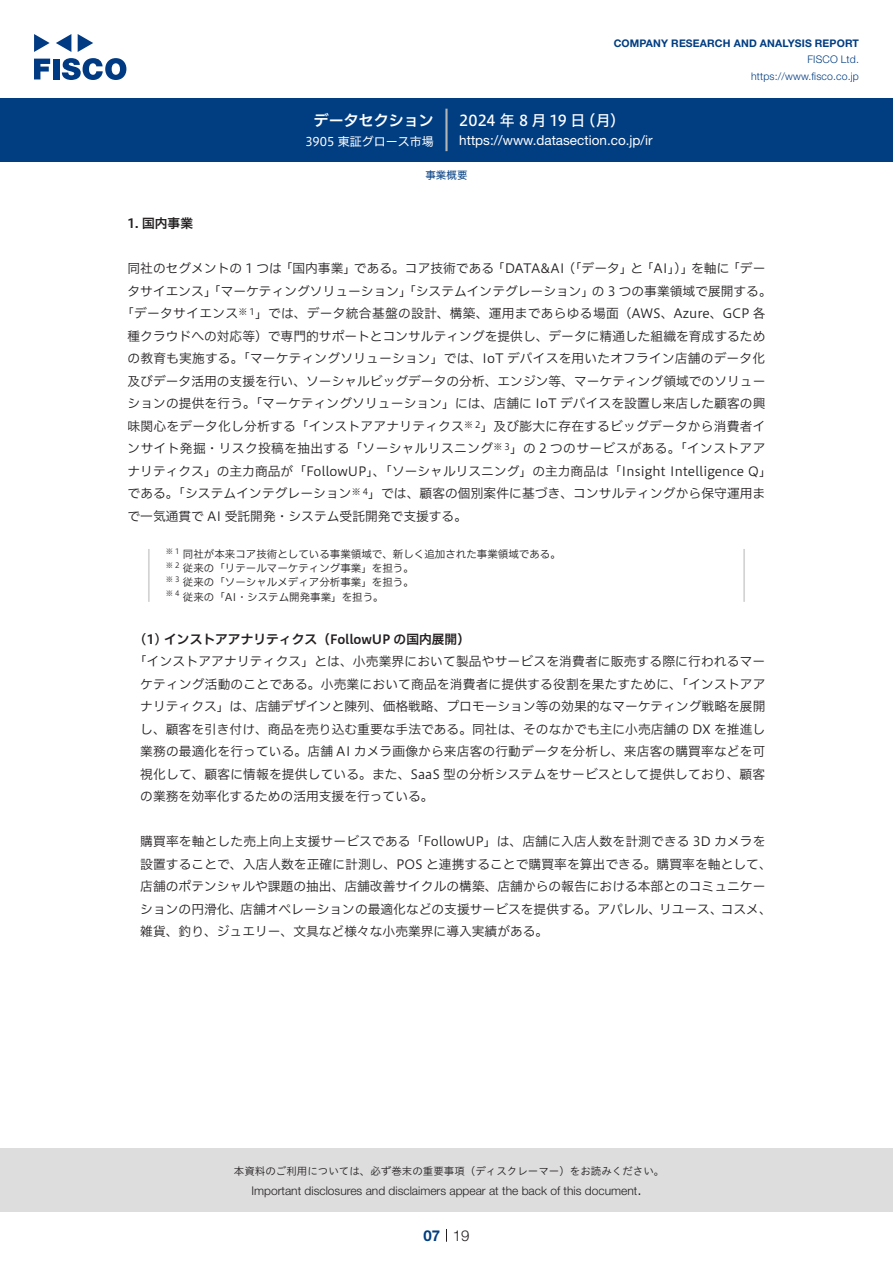
<style>
.page{position:relative;width:893px;height:1263px;background:#fff}
.page>*{position:absolute;margin:0;border:0;box-sizing:border-box;transform-origin:0 0}
.t1{font:15px "Hiragino UD Sans F Std N W5";color:#fff}
.t2{font:15px "Hiragino UD Sans F Std N W6";color:#fff}
.t3{font:300 15px "Helvetica Neue LT Std";color:#231f20}
.t4{font:700 15px "Helvetica Neue LT Std";color:#003d81}
.t5{font:13.5px "Helvetica Neue LT Std";color:#fff}
.本文3mm{font:12.75px/22.5px "Hiragino UD Sans F Std N W3";color:#231f20;text-align:justify}
.本文{font:12.75px/22.5px "Hiragino UD Sans F Std N W3";color:#231f20}
.本文-2{font:12.75px "Hiragino UD Sans F Std N W3";letter-spacing:.025em;color:#231f20}
.小タイトル3mm{font:12.75px "Hiragino UD Sans F Std N W6";color:#231f20}
.本文-3{font:12.75px "Hiragino UD Sans F Std N W3";letter-spacing:.02em;color:#231f20}
.小タイトル{font:12.75px "Hiragino UD Sans F Std N W6";color:#231f20}
.t6{font:300 12px "Helvetica Neue LT Std";color:#231f20}
.t7{font:12px "Hiragino UD Sans F Std N W4";color:#fff}
.t8{font:10.5px "Hiragino UD Sans F Std N W3";color:#231f20}
.t9{font:10.5px "Hiragino UD Sans Std W3";color:#231f20}
.t10{font:700 10.5px "Helvetica Neue LT Std";letter-spacing:.015em;color:#003d81}
.t11{font:300 10.5px/16.5px "Helvetica Neue LT Std";letter-spacing:.015em;color:#003d81;text-align:right}
.ヘッダー{font:10.5px "Hiragino UD Sans F Std N W4";color:#003d81}
.本文-4{font:8.85px "Hiragino UD Sans F Std N W3";color:#231f20}
.t12{font:7.35px "Hiragino UD Sans F Std N W3";color:#231f20}
</style>
<div class="page">
<div style="left:0;top:1148px;width:893px;height:64px;background:#ddd"></div>
<svg style="left:34px;top:59px;width:16px;height:20px"></svg>
<div style="left:53px;top:59px;width:6px;height:20px;background:#003a83"></div>
<svg style="left:62px;top:58px;width:64px;height:22px"></svg>
<svg style="left:34px;top:34px;width:16px;height:18px"></svg>
<svg style="left:78px;top:34px;width:15px;height:18px"></svg>
<svg style="left:56px;top:34px;width:15px;height:18px"></svg>
<div style="left:0;top:98px;width:893px;height:64px;background:#003d81"></div>
<hr style="left:445px;top:109px;width:3px;height:42px;background:#b5b5b6">
<svg style="left:446px;top:1229px;width:1px;height:13px"></svg>
<hr style="left:148px;top:549px;width:2px;height:53px;background:#d3d3d3">
<hr style="left:743px;top:549px;width:2px;height:53px;background:#d3d3d3">
<p class="t2" style="left:314px;top:109px;width:122px">データセクション</p>
<p class="t7" style="left:305px;top:132px;width:130px">3905 東証グロース市場</p>
<p class="t10" style="left:614px;top:37px;width:247px">COMPANY RESEARCH AND ANALYSIS REPORT</p>
<p class="t11" style="left:751px;top:51px;width:109px">FISCO Ltd. https://www.fisco.co j p.</p>
<p class="t1" style="left:581px;top:109px;width:46px">（月(</p>
<p class="t1" style="left:459px;top:109px;width:128px">2024 年 8 月 19 日</p>
<p class="t5" style="left:459px;top:132px;width:195px">https://www.datasection. c o j p. i r/</p>
<p class="ヘッダー" style="left:425px;top:167px;width:43px">事業概要</p>
<p class="小タイトル" style="left:128px;top:214px;width:67px">1. 国内事業</p>
<p class="本文" style="left:128px;top:256px;width:156px">同社のセグメントの 1 つは</p>
<p class="本文" style="left:280px;top:256px;width:78px">「国内事業」</p>
<p class="本文" style="left:354px;top:256px;width:142px">である。コア技術である</p>
<p class="本文" style="left:492px;top:256px;width:74px">「DATA&amp;AI</p>
<p class="本文" style="left:562px;top:256px;width:72px">（「データ」</p>
<p class="本文" style="left:630px;top:256px;width:14px">と</p>
<p class="本文" style="left:727px;top:256px;width:40px">「デー</p>
<p class="本文" style="left:641px;top:256px;width:54px">「AI」）」</p>
<p class="本文" style="left:691px;top:256px;width:40px">を軸に</p>
<p class="本文" style="left:250px;top:279px;width:517px;text-indent:-122px">タサイエンス」「マーケティングソリューション」「システムインテグレーション」<br>」<sup>1</sup> では、データ統合基盤の設計、構築、運用まであらゆる場面（AWS、Azure、GCP 各</p>
<p class="本文" style="left:592px;top:279px;width:181px">の 3 つの事業領域で展開する。</p>
<p class="本文-3" style="left:121px;top:304px;width:118px">「データサイエンス</p>
<p class="本文" style="left:128px;top:324px;width:639px">種クラウドへの対応等）で専門的サポートとコンサルティングを提供し、データに精通した組織を育成するため</p>
<p class="本文" style="left:128px;top:346px;width:639px">の教育も実施する。「マーケティングソリューション」では、IoT デバイスを用いたオフライン店舗のデータ化</p>
<p class="本文" style="left:128px;top:369px;width:639px">及びデータ活用の支援を行い、ソーシャルビッグデータの分析、エンジン等、マーケティング領域でのソリュー</p>
<p class="本文" style="left:128px;top:391px;width:639px">ションの提供を行う。「マーケティングソリューション」には、店舗に IoT デバイスを設置し来店した顧客の興</p>
<p class="本文" style="left:475px;top:414px;width:292px">」<sup>2</sup> 及び膨大に存在するビッグデータから消費者イ</p>
<p class="本文-4" style="left:238px;top:305px;width:10px">※</p>
<p class="本文" style="left:128px;top:414px;width:338px">味関心をデータ化し分析する「インストアアナリティクス</p>
<p class="本文-4" style="left:464px;top:418px;width:10px">※</p>
<p class="本文-2" style="left:505px;top:439px;width:262px">」<sup>3</sup> の 2 つのサービスがある。「インストアア</p>
<p class="本文-2" style="left:128px;top:439px;width:367px">ンサイト発掘・リスク投稿を抽出する「ソーシャルリスニング</p>
<p class="本文" style="left:128px;top:459px;width:646px">ナリティクス」の主力商品が「FollowUP」、「ソーシャルリスニング」の主力商品は「Insight Intelligence Q「</p>
<p class="本文" style="left:363px;top:481px;width:404px">」<sup>4</sup> では、顧客の個別案件に基づき、コンサルティングから保守運用ま</p>
<p class="本文-4" style="left:493px;top:440px;width:10px">※</p>
<p class="本文" style="left:128px;top:481px;width:341px">である。「システムインテグレーション<br>で一気通貫で AI 受託開発・システム受託開発で支援する。</p>
<p class="本文-4" style="left:352px;top:485px;width:10px">※</p>
<p class="t12" style="left:166px;top:546px;width:15px">※1</p>
<p class="t8" style="left:183px;top:546px;width:379px">同社が本来コア技術としている事業領域で、新しく追加された事業領域である。</p>
<p class="t12" style="left:166px;top:560px;width:15px">※2</p>
<p class="t8" style="left:183px;top:560px;width:232px">従来の「リテールマーケティング事業」を担う。</p>
<p class="t12" style="left:166px;top:574px;width:15px">※3</p>
<p class="t8" style="left:183px;top:574px;width:232px">従来の「ソーシャルメディア分析事業」を担う。</p>
<p class="t12" style="left:166px;top:588px;width:15px">※4</p>
<p class="t8" style="left:183px;top:589px;width:202px">従来の「AI・システム開発事業」を担う。</p>
<p class="小タイトル3mm" style="left:140px;top:629px;width:331px">1( ) インストアアナリティクス（FollowUP の国内展開(</p>
<p class="本文3mm" style="left:140px;top:649px;width:627px;text-indent:-6px">「インストアアナリティクス」とは、小売業界において製品やサービスを消費者に販売する際に行われるマーケティング活動のことである。小売業において商品を消費者に提供する役割を果たすために、「インストアアナリティクス」は、店舗デザインと陳列、価格戦略、プロモーション等の効果的なマーケティング戦略を展開し、顧客を引き付け、商品を売り込む重要な手法である。同社は、そのなかでも主に小売店舗の DX を推進し業務の最適化を行っている。店舗 AI カメラ画像から来店客の行動データを分析し、来店客の購買率などを可視化して、顧客に情報を提供している。また、SaaS 型の分析システムをサービスとして提供しており、顧客の業務を効率化するための活用支援を行っている。</p>
<p class="本文3mm" style="left:140px;top:829px;width:627px">購買率を軸とした売上向上支援サービスである「FollowUP」は、店舗に入店人数を計測できる 3D カメラを</p>
<p class="本文3mm" style="left:140px;top:852px;width:633px">設置することで、入店人数を正確に計測し、POS と連携することで購買率を算出できる。購買率を軸として、</p>
<p class="本文3mm" style="left:140px;top:874px;width:627px">店舗のポテンシャルや課題の抽出、店舗改善サイクルの構築、店舗からの報告における本部とのコミュニケー</p>
<p class="本文3mm" style="left:721px;top:897px;width:52px">コスメ、</p>
<p class="本文3mm" style="left:240px;top:897px;width:422px">店舗オペレーションの最適化などの支援サービスを提供する。アパレル、</p>
<p class="本文3mm" style="left:140px;top:897px;width:410px">ションの円滑化、<br>雑貨、釣り、ジュエリー、文具など様々な小売業界に導入実績がある。</p>
<p class="本文3mm" style="left:659px;top:897px;width:65px">リユース、</p>
<p class="t9" style="left:234px;top:1163px;width:432px">本資料のご利用については、必ず巻末の重要事項（ディスクレーマー）をお読みください。</p>
<p class="t3" style="left:637px;top:1180px;width:6px">.</p>
<p class="t6" style="left:251px;top:1183px;width:387px">Important disclosures and disclaimers appear at the back of this document</p>
<p class="t4" style="left:423px;top:1226px;width:18px">07</p>
<p class="t3" style="left:453px;top:1226px;width:18px">19</p>
</div>
